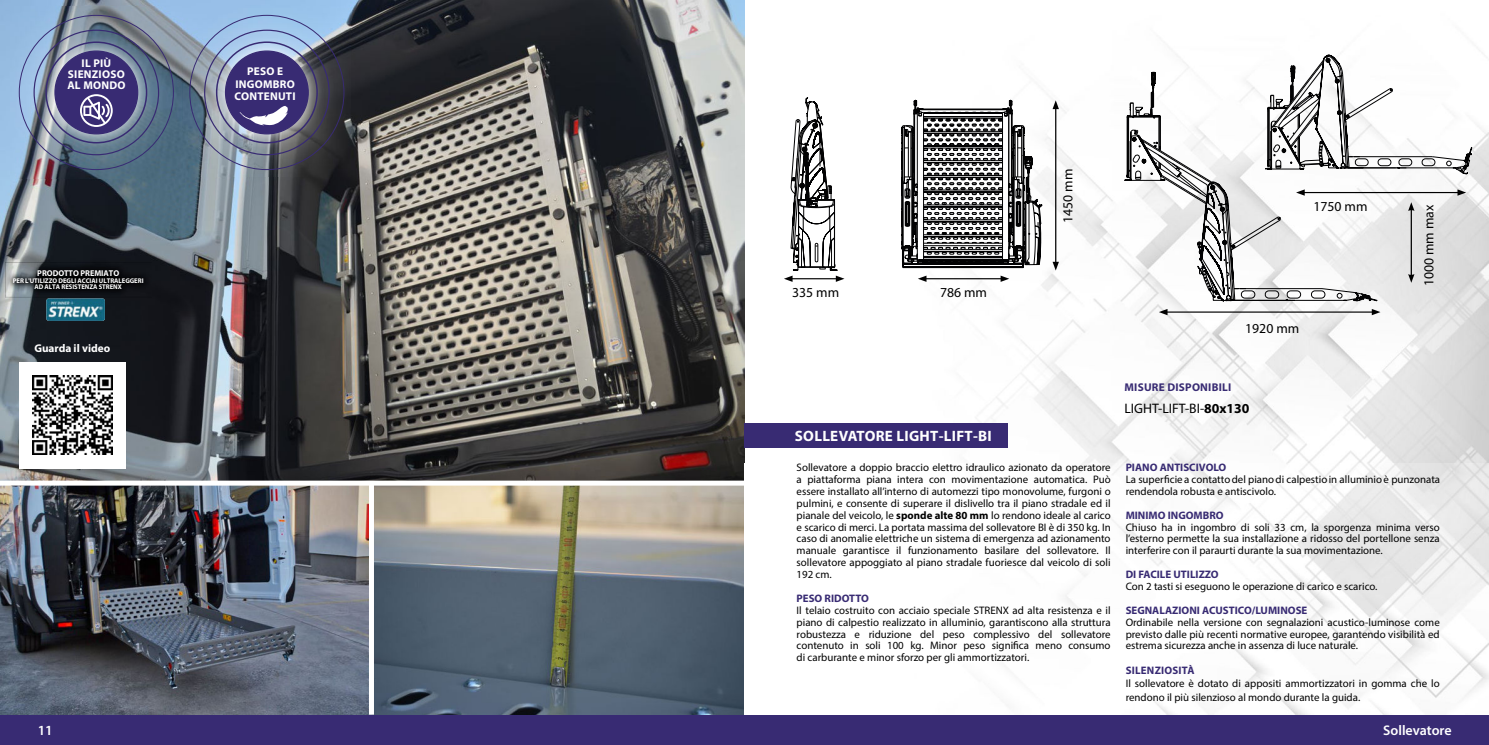
<style>
.page{position:relative;width:1489px;height:745px;background:#fff}
.page>*{position:absolute;margin:0;border:0;box-sizing:border-box;transform-origin:0 0}
.t1{font:700 15px "Myriad Pro";letter-spacing:.02em;color:#fff}
.t2{font:600 14px "Myriad Pro";color:#fff}
.t3{font:13.75px "Myriad Pro";color:#000}
.t4{font:700 11.25px/12.5px "Myriad Pro";letter-spacing:.02em;color:#fff;text-align:center}
.t5{font:700 11.25px "Myriad Pro";letter-spacing:.02em;color:#382b73}
.t6{font:700 11.25px "Myriad Pro";color:#fff}
.t7{font:10.88px/11.9px "Myriad Pro";color:#000;text-align:justify}
.t8{font:700 10.88px "Myriad Pro";color:#382b73}
.t9{font:700 10.88px "Myriad Pro";letter-spacing:.02em;color:#382b73}
.t10{font:700 8.5px "Myriad Pro";letter-spacing:-.005em;color:#fff}
.t11{font:700 6.75px/6.1px "Myriad Pro";letter-spacing:-.005em;color:#fff;text-align:center}
.s1{font-weight:700}
</style>
<div class="page">
<img style="left:745px;top:54px;width:743px;height:409px">
<img style="left:0;top:0;width:744px;height:480px">
<img style="left:183px;top:9px;width:168px;height:167px">
<div style="left:226px;top:51px;width:82px;height:83px;background:#382b73;border-radius:50%"></div>
<div style="left:216px;top:41px;width:102px;height:102px;border:2px solid #382b73;border-radius:50%"></div>
<svg style="left:240px;top:106px;width:48px;height:20px"></svg>
<img style="left:0;top:485px;width:369px;height:229px">
<img style="left:374px;top:485px;width:370px;height:229px">
<img style="left:46px;top:298px;width:59px;height:23px;border-radius:2px">
<img style="left:5px;top:262px;width:146px;height:36px">
<img style="left:11px;top:7px;width:171px;height:171px">
<div style="left:55px;top:51px;width:83px;height:83px;background:#382b73;border-radius:50%"></div>
<div style="left:45px;top:41px;width:102px;height:102px;border:2px solid #382b73;border-radius:50%"></div>
<svg style="left:80px;top:94px;width:33px;height:33px"></svg>
<div style="left:0;top:714px;width:1488px;height:30px;background:#382b73"></div>
<div style="left:745px;top:423px;width:263px;height:24px;background:#382b73"></div>
<img style="left:1052px;top:463px;width:436px;height:251px">
<hr style="left:1055px;top:107px;width:1px;height:157px;background:#000">
<svg style="left:1052px;top:100px;width:7px;height:9px"></svg>
<svg style="left:1052px;top:262px;width:7px;height:8px"></svg>
<hr style="left:924px;top:278px;width:78px;height:1px;background:#000">
<svg style="left:1000px;top:275px;width:9px;height:7px"></svg>
<svg style="left:918px;top:275px;width:8px;height:7px"></svg>
<hr style="left:1165px;top:311px;width:209px;height:1px;background:#000">
<svg style="left:1372px;top:309px;width:8px;height:6px"></svg>
<svg style="left:1159px;top:309px;width:8px;height:6px"></svg>
<svg style="left:784px;top:97px;width:60px;height:185px"></svg>
<svg style="left:901px;top:100px;width:142px;height:168px"></svg>
<svg style="left:1124px;top:55px;width:348px;height:246px"></svg>
<div style="left:19px;top:361px;width:107px;height:107px;background:#fff"></div>
<img style="left:32px;top:375px;width:80px;height:80px">
<p class="t4" style="left:67px;top:58px;width:60px;line-height:11.2px">IL PIÙ<br>SIENZIOSO<br>AL MONDO</p>
<p class="t10" style="left:37px;top:269px;width:83px">PRODOTTO PREMIATO</p>
<p class="t11" style="left:13px;top:278px;width:132px">PER L'UTILIZZO DEGLI ACCIAI ULTRALEGGERI<br>AD ALTA RESISTENZA STRENX</p>
<p class="t6" style="left:34px;top:344px;width:77px">Guarda il video</p>
<p class="t4" style="left:235px;top:66px;width:62px">PESO E<br>INGOMBRO<br>CONTENUTI</p>
<p class="t3" style="left:792px;top:287px;width:49px">335 mm</p>
<p class="t3" style="left:940px;top:287px;width:49px">786 mm</p>
<p class="t3" style="left:1062px;top:223px;width:56px;rotate:-90deg">1450 mm</p>
<p class="t3" style="left:1245px;top:323px;width:56px">1920 mm</p>
<p class="t3" style="left:1313px;top:201px;width:56px">1750 mm</p>
<p class="t3" style="left:1423px;top:286px;width:83px;rotate:-90deg">1000 mm max</p>
<h1 class="t1" style="left:795px;top:429px;width:198px">SOLLEVATORE LIGHT-LIFT-BI</h1>
<p class="t7" style="left:796px;top:462px;width:316px">Sollevatore a doppio braccio elettro idraulico azionato da operatore a piattaforma piana intera con movimentazione automatica. Può essere installato all’interno di automezzi tipo monovolume, furgoni o pulmini, e consente di superare il dislivello tra il piano stradale ed il pianale del veicolo, le <span class="s1">sponde alte 80 mm</span> lo rendono ideale al carico e scarico di merci. La portata massima del sollevatore BI è di 350 kg. In caso di anomalie elettriche un sistema di emergenza ad azionamento manuale garantisce il funzionamento basilare del sollevatore. Il sollevatore appoggiato al piano stradale fuoriesce dal veicolo di soli 192 cm.</p>
<p class="t8" style="left:796px;top:593px;width:74px">PESO RIDOTTO</p>
<p class="t7" style="left:796px;top:605px;width:316px">Il telaio costruito con acciaio speciale STRENX ad alta resistenza e il piano di calpestio realizzato in alluminio, garantiscono alla struttura robustezza e riduzione del peso complessivo del sollevatore contenuto in soli 100 kg. Minor peso significa meno consumo di carburante e minor sforzo per gli ammortizzatori.</p>
<p class="t5" style="left:1124px;top:382px;width:108px">MISURE DISPONIBILI</p>
<p class="t3" style="left:1124px;top:402px;width:127px">LIGHT-LIFT-BI-<span class="s1">80x130</span></p>
<p class="t8" style="left:1125px;top:463px;width:102px">PIANO ANTISCIVOLO</p>
<p class="t7" style="left:1125px;top:474px;width:316px">La superficie a contattodel pianodi calpestioin alluminioè punzonata rendendola robusta e antiscivolo.</p>
<p class="t8" style="left:1125px;top:510px;width:99px">MINIMO INGOMBRO</p>
<p class="t7" style="left:1125px;top:522px;width:316px">Chiuso ha in ingombro di soli 33 cm, la sporgenza minima verso l’esterno permette la sua installazione a ridosso del portellone senza interferire con il paraurti durante la sua movimentazione.</p>
<p class="t8" style="left:1125px;top:570px;width:95px">DI FACILE UTILIZZO</p>
<p class="t7" style="left:1125px;top:581px;width:253px">Con 2 tasti si eseguono le operazione di carico e scarico.</p>
<p class="t8" style="left:1125px;top:605px;width:183px">SEGNALAZIONI ACUSTICO/LUMINOSE</p>
<p class="t7" style="left:1125px;top:617px;width:316px">Ordinabile nella versione con segnalazioni acustico-luminose come previsto dalle più recenti normative europee, garantendo visibilità ed estrema sicurezza anche in assenza di luce naturale.</p>
<p class="t9" style="left:1126px;top:666px;width:70px">SILENZIOSITÀ</p>
<p class="t7" style="left:1125px;top:678px;width:315px;line-height:13px">Il sollevatore è dotato di appositi ammortizzatori in gomma che lo rendono il più silenzioso al mondo durante la guida.</p>
<p class="t2" style="left:38px;top:724px;width:17px">11</p>
<p class="t2" style="left:1383px;top:724px;width:70px">Sollevatore</p>
</div>
